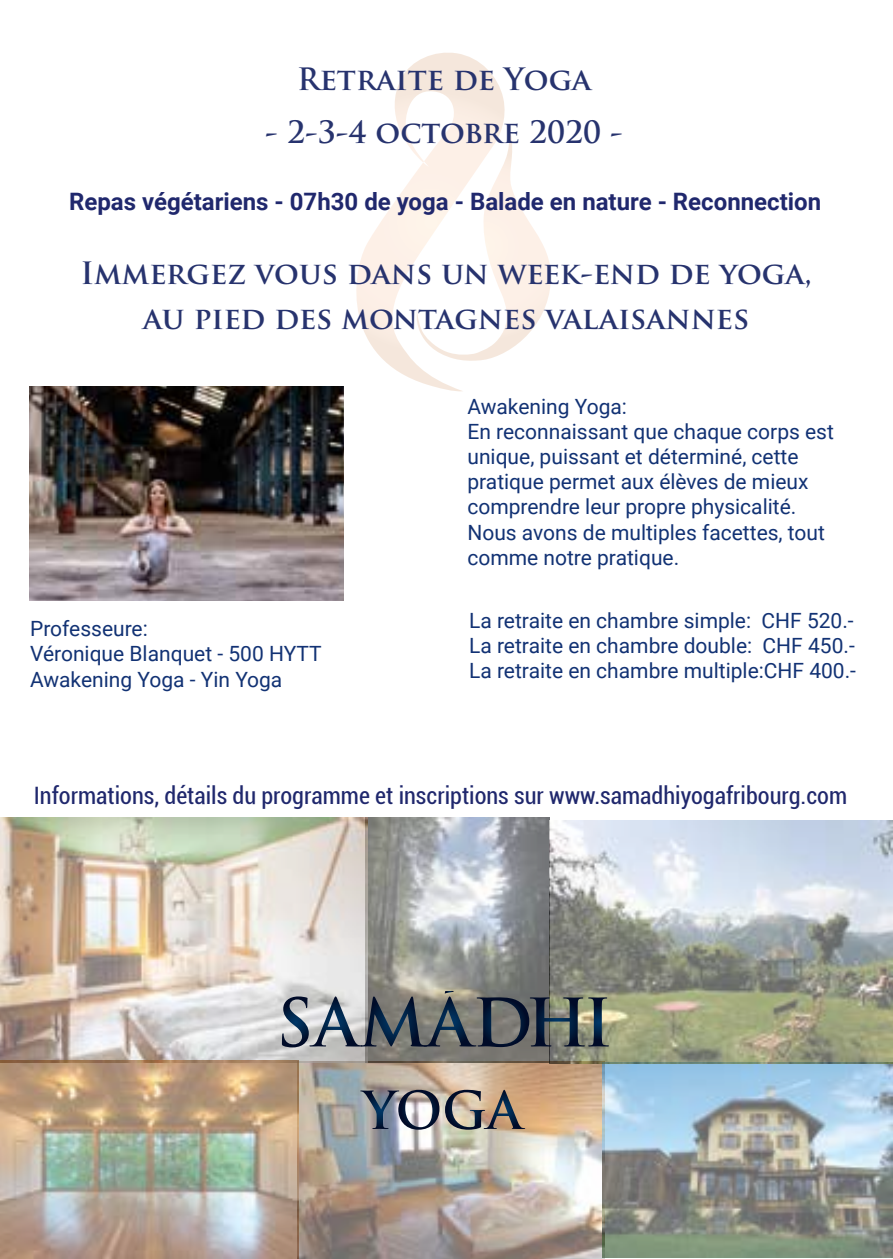
<style>
.page{position:relative;width:893px;height:1259px;background:#fff}
.page>*{position:absolute;margin:0;border:0;box-sizing:border-box;transform-origin:0 0}
.t1{font:700 30px/45px "Trajan Pro";color:#27336e;text-align:center}
.t2{font:condensed 24px "Roboto";color:#20286d}
.t3{font:700 24px "Roboto";color:#20286d}
.t4{font:21px/25.2px "Roboto";color:#123274}
</style>
<div class="page">
<img style="left:0;top:1062px;width:604px;height:197px">
<img style="left:368px;top:817px;width:181px;height:245px">
<svg style="left:360px;top:1089px;width:79px;height:40px;background:#818692"></svg>
<svg style="left:445px;top:1089px;width:80px;height:40px;background:#988879"></svg>
<svg style="left:356px;top:53px;width:149px;height:338px"></svg>
<svg style="left:415px;top:131px;width:136px;height:230px"></svg>
<img style="left:0;top:817px;width:368px;height:245px">
<img style="left:603px;top:1063px;width:290px;height:194px">
<img style="left:549px;top:820px;width:344px;height:243px">
<svg style="left:282px;top:991px;width:327px;height:56px;background:#6f7578"></svg>
<img style="left:30px;top:386px;width:313px;height:214px">
<h1 class="t1" style="left:297px;top:57px;width:296px">Retraite de Yoga</h1>
<h1 class="t1" style="left:265px;top:110px;width:359px">- 2-3-4 octobre 2020 -</h1>
<p class="t3" style="left:69px;top:185px;width:754px">Repas végétariens - 07h30 de yoga - Balade en nature - Reconnection</p>
<h1 class="t1" style="left:81px;top:251px;width:733px">Immergez vous dans un week-end de yoga, au pied des montagnes valaisannes</h1>
<p class="t4" style="left:30px;top:615px;width:293px">Professeure:<br>Véronique Blanquet - 500 HYTT<br>Awakening Yoga - Yin Yoga</p>
<p class="t4" style="left:467px;top:393px;width:368px">Awakening Yoga:<br>En reconnaissant que chaque corps est unique, puissant et déterminé, cette pratique permet aux élèves de mieux comprendre leur propre physicalité.<br>Nous avons de multiples facettes, tout comme notre pratique.</p>
<p class="t4" style="left:469px;top:607px;width:388px;text-align:justify">La retraite en chambre simple: CHF 520.- La retraite en chambre double: CHF 450.- La retraite en chambre multiple:CHF 400.-</p>
<p class="t2" style="left:34px;top:779px;width:815px">Informations, détails du programme et inscriptions sur www.samadhiyogafribourg.com</p>
</div>
